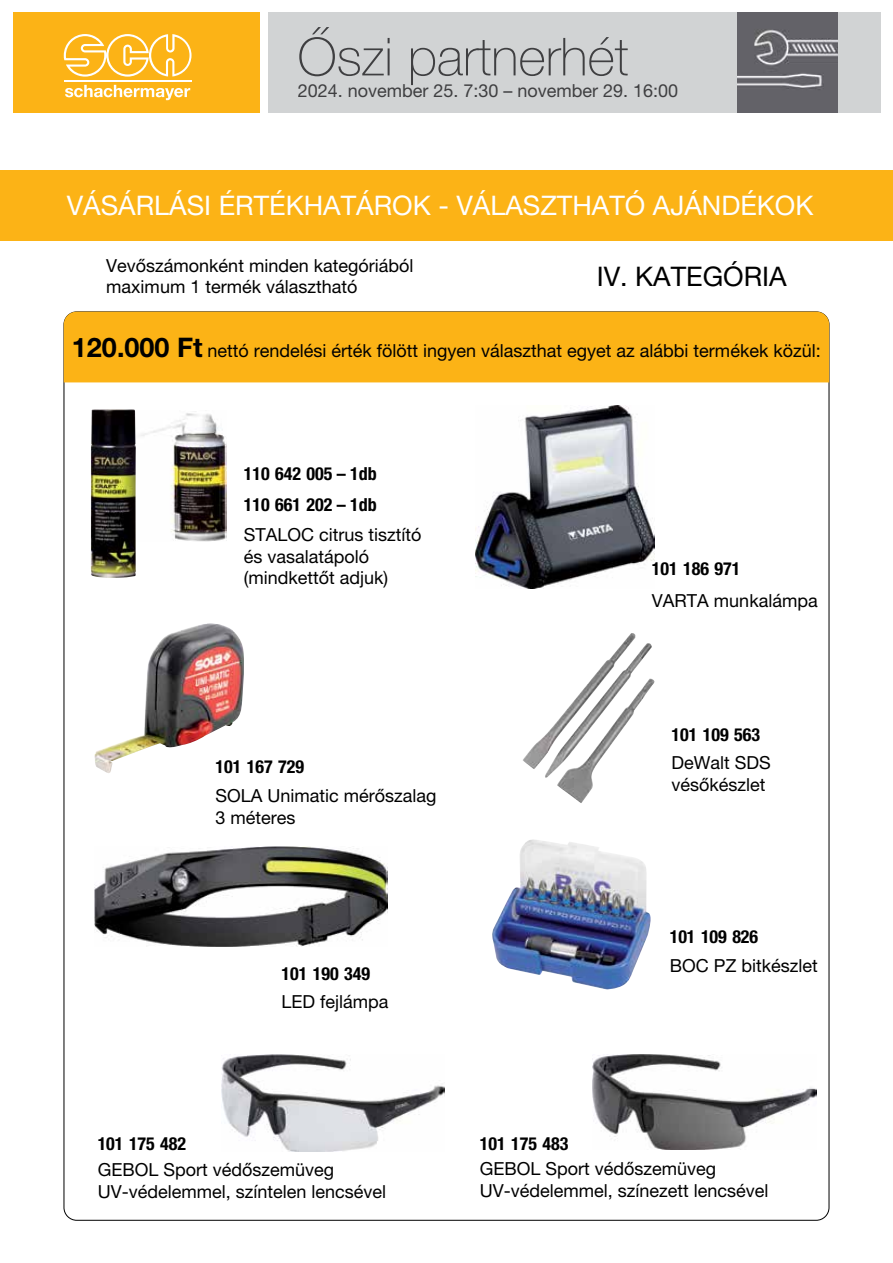
<style>
.page{position:relative;width:893px;height:1263px;background:#fff}
.page>*{position:absolute;margin:0;border:0;box-sizing:border-box;transform-origin:0 0}
.t1{font:100 52.5px "Helvetica Neue LT Pro";color:#4d4d4f}
.t2{font:27px "Helvetica Neue LT Pro";color:#fff}
.t3{font:27px "Helvetica Neue LT Pro";color:#000}
.t4{font:18px/21.6px "Helvetica Neue LT Pro";color:#000}
.t5{font:700 condensed 18px/31.5px "Helvetica Neue LT Pro";color:#000}
.t6{font:18px "Helvetica Neue LT Pro";color:#4d4d4f}
.s1{font-weight:700;font-size:27px}
</style>
<div class="page">
<div style="left:64px;top:312px;width:765px;height:70px;background:#fcb316"></div>
<div style="left:0;top:170px;width:893px;height:71px;background:#fcb316"></div>
<img style="left:91px;top:409px;width:45px;height:169px">
<img style="left:140px;top:413px;width:86px;height:128px">
<img style="left:523px;top:633px;width:129px;height:145px">
<img style="left:475px;top:405px;width:180px;height:183px">
<img style="left:94px;top:623px;width:150px;height:150px">
<img style="left:492px;top:839px;width:159px;height:150px">
<img style="left:94px;top:846px;width:293px;height:100px">
<img style="left:592px;top:1055px;width:224px;height:94px">
<img style="left:221px;top:1055px;width:224px;height:96px">
<div style="left:13px;top:13px;width:246px;height:100px;background:#fcb316"></div>
<div style="left:268px;top:13px;width:612px;height:100px;background:#d1d3d4"></div>
<svg style="left:64px;top:34px;width:128px;height:43px"></svg>
<svg style="left:65px;top:85px;width:125px;height:15px"></svg>
<hr style="left:64px;top:81px;width:128px;height:1px;background:#fff">
<img style="left:737px;top:13px;width:100px;height:100px">
<h1 class="t1" style="left:298px;top:27px;width:332px">Őszi partnerhét</h1>
<p class="t6" style="left:298px;top:80px;width:382px">2024. november 25. 7:30 – november 29. 16:00</p>
<h2 class="t2" style="left:67px;top:189px;width:748px">VÁSÁRLÁSI ÉRTÉKHATÁROK - VÁLASZTHATÓ AJÁNDÉKOK</h2>
<p class="t4" style="left:106px;top:254px;width:309px">Vevőszámonként minden kategóriából maximum 1 termék választható</p>
<h2 class="t3" style="left:597px;top:260px;width:191px">IV. KATEGÓRIA</h2>
<p class="t4" style="left:72px;top:339px;width:750px"><span class="s1">120.000 Ft</span> nettó rendelési érték fölött ingyen választhat egyet az alábbi termékek közül:</p>
<p class="t5" style="left:244px;top:457px;width:134px">110 642 005 – 1db<br>110 661 202 – 1db</p>
<p class="t4" style="left:244px;top:524px;width:179px">STALOC citrus tisztító és vasalatápoló (mindkettőt adjuk)</p>
<p class="t5" style="left:215px;top:750px;width:90px">101 167 729</p>
<p class="t4" style="left:215px;top:784px;width:223px">SOLA Unimatic mérőszalag<br>3 méteres</p>
<p class="t5" style="left:281px;top:957px;width:90px">101 190 349</p>
<p class="t4" style="left:281px;top:990px;width:109px">LED fejlámpa</p>
<p class="t5" style="left:652px;top:552px;width:90px">101 186 971</p>
<p class="t4" style="left:652px;top:590px;width:167px">VARTA munkalámpa</p>
<p class="t5" style="left:671px;top:719px;width:90px">101 109 563</p>
<p class="t4" style="left:671px;top:752px;width:101px">DeWalt SDS vésőkészlet</p>
<p class="t5" style="left:670px;top:920px;width:90px">101 109 826</p>
<p class="t4" style="left:670px;top:954px;width:149px">BOC PZ bitkészlet</p>
<p class="t5" style="left:98px;top:1127px;width:90px">101 175 482</p>
<p class="t4" style="left:98px;top:1158px;width:290px">GEBOL Sport védőszemüveg<br>UV-védelemmel, színtelen lencsével</p>
<p class="t5" style="left:480px;top:1127px;width:90px">101 175 483</p>
<p class="t4" style="left:480px;top:1158px;width:290px">GEBOL Sport védőszemüveg<br>UV-védelemmel, színezett lencsével</p>
</div>
